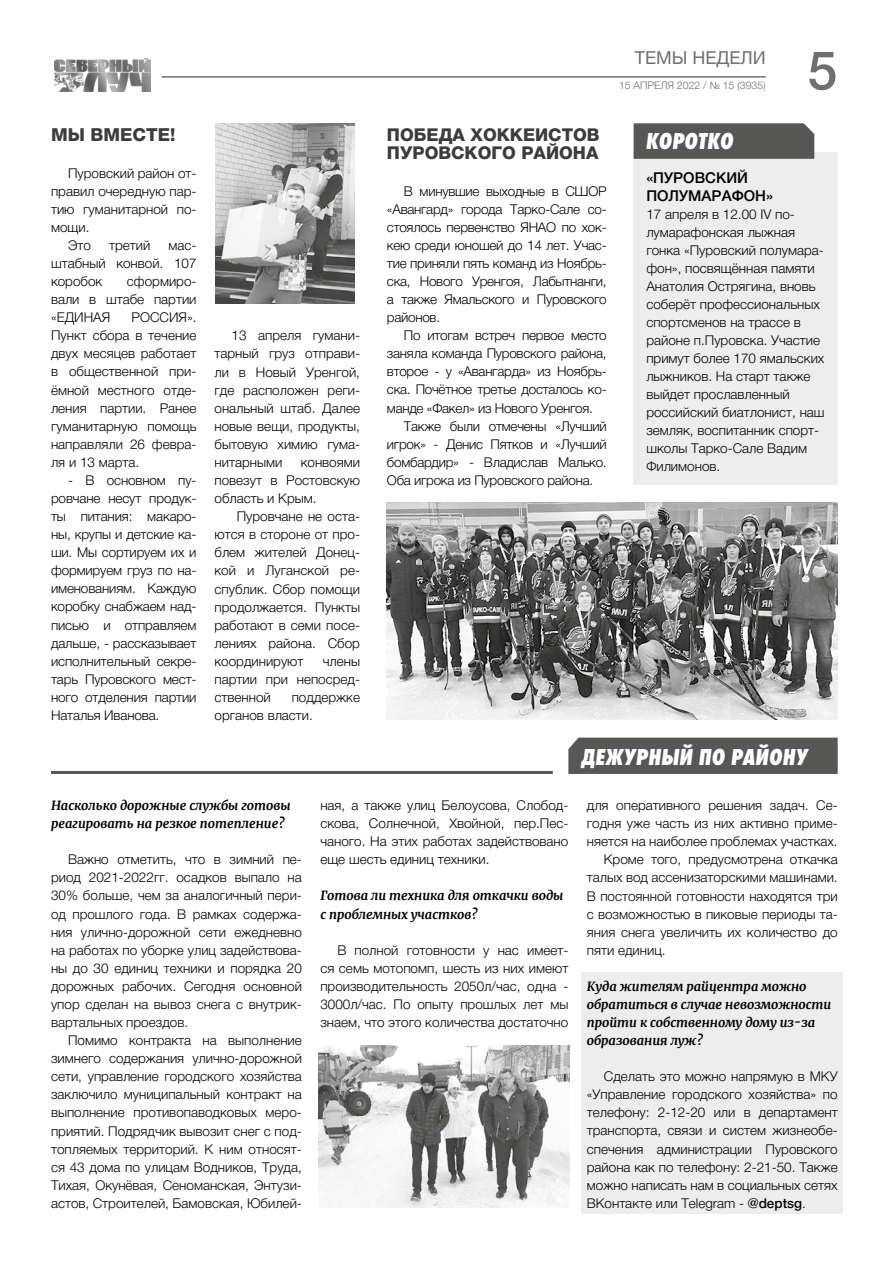
<style>
.page{position:relative;width:893px;height:1263px;background:#fff}
.page>*{position:absolute;margin:0;border:0;box-sizing:border-box;transform-origin:0 0}
.t1{font:500 53.85px "Helvetica Neue Cyr";color:#706f6f}
.t2{font:italic 800 24px "Futura PT Cond";letter-spacing:.01em;color:#fff}
.t3{font:18px "Helvetica Neue Cyr";color:#706f6f}
.t4{font:800 18px "Helvetica Neue Cyr";color:#3c3c3b}
.t5{font:800 17.7px/18px "Helvetica Neue Cyr";color:#3c3c3b}
.t6{font:500 15px "Helvetica Neue Cyr";color:#000}
.t7{font:300 13.5px/18.1px "Helvetica Neue Cyr";color:#000;text-align:justify}
.t8{font:300 13.5px/18.1px "Helvetica Neue Cyr";letter-spacing:-.02em;color:#000}
.t9{font:italic 700 12.75px/18px "Merriweather";color:#000}
.t10{font:300 10.5px "Helvetica Neue Cyr";color:#706f6f}
.s1{font-weight:500}
</style>
<div class="page">
<hr style="left:162px;top:76px;width:604px;height:2px;background:#706f6f">
<img style="left:54px;top:58px;width:97px;height:34px">
<div style="left:581px;top:973px;width:262px;height:241px;background:#ededed"></div>
<img style="left:319px;top:1045px;width:251px;height:163px">
<img style="left:215px;top:123px;width:139px;height:181px">
<hr style="left:51px;top:771px;width:502px;height:3px;background:#575756">
<div style="left:568px;top:738px;width:270px;height:36px;background:#575756"></div>
<img style="left:387px;top:503px;width:451px;height:217px">
<div style="left:634px;top:152px;width:204px;height:333px;background:#ededed"></div>
<div style="left:634px;top:123px;width:180px;height:36px;background:#575756"></div>
<h3 class="t4" style="left:51px;top:125px;width:126px">Мы вместе!</h3>
<p class="t7" style="left:68px;top:164px;width:130px">Пуровский район от-</p>
<p class="t7" style="left:51px;top:182px;width:147px">правил очередную пар-</p>
<p class="t7" style="left:51px;top:200px;width:147px">тию гуманитарной по-</p>
<p class="t7" style="left:51px;top:218px;width:40px">мощи.</p>
<p class="t7" style="left:68px;top:236px;width:25px">Это</p>
<p class="t7" style="left:109px;top:236px;width:43px">третий</p>
<p class="t7" style="left:51px;top:236px;width:147px;text-indent:117px">мас&shy;штабный конвой. 107 коробок</p>
<p class="t7" style="left:51px;top:272px;width:147px;text-indent:76px">сформиро&shy;вали в штабе партии «ЕДИНАЯ</p>
<p class="t7" style="left:51px;top:308px;width:147px;text-indent:80px">РОССИЯ».<br>Пункт сбора в течение двух месяцев работает в общественной при&shy;ёмной местного отде&shy;ления партии. Ранее гуманитарную помощь направляли 26 февра&shy;ля и 13 марта.</p>
<p class="t7" style="left:51px;top:471px;width:147px;text-indent:17px">- В основном пу&shy;ровчане несут продук&shy;ты питания: макаро&shy;ны, крупы и детские ка&shy;ши. Мы сортируем их и формируем груз по на&shy;именованиям. Каждую коробку снабжаем над&shy;писью и отправляем дальше, - рассказывает исполнительный секре&shy;тарь Пуровского мест&shy;ного отделения партии Наталья Иванова.</p>
<p class="t7" style="left:215px;top:327px;width:147px;text-indent:17px">13 апреля гумани&shy;тарный груз отправи&shy;ли в Новый Уренгой, где расположен реги&shy;ональный штаб. Далее новые вещи, продукты, бытовую химию гума&shy;нитарными</p>
<p class="t7" style="left:215px;top:453px;width:147px;text-indent:86px">конвоями повезут в Ростовскую область и Крым.</p>
<p class="t7" style="left:215px;top:507px;width:147px;text-indent:22px">Пуровчане не оста&shy;ются в стороне от про&shy;блем жителей Донец&shy;кой и Луганской ре&shy;спублик. Сбор помощи продолжается. Пункты работают в семи посе&shy;лениях района. Сбор координируют</p>
<p class="t7" style="left:215px;top:652px;width:147px;text-indent:108px">члены партии при непосред&shy;ственной</p>
<p class="t7" style="left:215px;top:688px;width:147px;text-indent:77px">поддержке органов власти.</p>
<h3 class="t3" style="left:635px;top:48px;width:133px">Темы недели</h3>
<p class="t10" style="left:619px;top:80px;width:148px">15 апреля 2022 / № 15 (3935)</p>
<h1 class="t1" style="left:808px;top:41px;width:31px">5</h1>
<h3 class="t5" style="left:387px;top:126px;width:214px">Победа хоккеистов<br>Пуровского района</h3>
<p class="t8" style="left:387px;top:182px;width:221px;text-indent:17px">В минувшие выходные в СШОР «Авангард» города Тарко-Сале со&shy;стоялось первенство ЯНАО по хок&shy;кею среди юношей до 14 лет. Учас&shy;тие приняли пять команд из Ноябрь&shy;ска, Нового Уренгоя, Лабытнанги, а также Ямальского и Пуровского районов.</p>
<p class="t7" style="left:387px;top:326px;width:221px;text-indent:17px">По итогам встреч первое место заняла команда Пуровского района, второе - у «Авангарда» из Ноябрь&shy;ска. Почётное третье досталось ко&shy;манде «Факел» из Нового Уренгоя.</p>
<p class="t7" style="left:387px;top:417px;width:221px;text-indent:17px">Также были отмечены «Лучший игрок» - Денис Пятков и «Лучший бомбардир» - Владислав Малько.<br>Оба игрока из Пуровского района.</p>
<h2 class="t2" style="left:646px;top:127px;width:89px">коротко</h2>
<p class="t6" style="left:646px;top:169px;width:39px">«ПУРОВСКИ</p>
<p class="t6" style="left:737px;top:169px;width:12px">Й</p>
<p class="t6" style="left:646px;top:187px;width:54px">ПОЛУМАРА</p>
<p class="t6" style="left:732px;top:187px;width:43px">ФОН »</p>
<p class="t7" style="left:646px;top:205px;width:180px;text-align:left">17 апреля в 12.00 IV по&shy;лумарафонская лыжная гонка «Пуровский полумара&shy;фон», посвящённая памяти<br>Анатолия Острягина, вновь соберёт профессиональных спортсменов на трассе в районе п.Пуровска. Участие примут более 170 ямальских лыжников. На старт также выйдет прославленный российский биатлонист, наш земляк, воспитанник спорт&shy;школы Тарко-Сале Вадим<br>Филимонов.</p>
<h2 class="t2" style="left:581px;top:742px;width:228px">Дежурный по району</h2>
<p class="t9" style="left:51px;top:796px;width:241px">Насколько дорожные службы готовы реагировать на резкое потепление?</p>
<p class="t7" style="left:51px;top:850px;width:252px;text-indent:17px">Важно отметить, что в зимний пе&shy;риод 2021-2022гг. осадков выпало на 30% больше, чем за аналогичный пери&shy;од прошлого года. В рамках содержа&shy;ния улично-дорожной сети ежедневно на работах по уборке улиц задействова&shy;ны до 30 единиц техники и порядка 20 дорожных рабочих. Сегодня основной yпop сделан на вывоз снега с внутрик&shy;вартальных проездов.</p>
<p class="t7" style="left:51px;top:1031px;width:252px;text-indent:17px">Помимо контракта на выполнение зимнего содержания улично-дорожной сети, управление городского хозяйства заключило муниципальный контракт на выполнение противопаводковых меро&shy;приятий. Подрядчик вывозит снег с под&shy;топляемых территорий. К ним относят&shy;ся 43 дома по улицам Водников, Труда, Тихая, Окунёвая, Сеноманская, Энтузи&shy;астов, Строителей, Бамовская, Юбилей-</p>
<p class="t7" style="left:320px;top:796px;width:250px">ная, а также улиц Белоусова, Слобод&shy;скова, Солнечной, Хвойной, пер.Пес&shy;чаного. На этих работах задействовано еще шесть единиц техники.</p>
<p class="t9" style="left:320px;top:887px;width:245px">Готова ли техника для откачки воды с проблемных участков?</p>
<p class="t7" style="left:320px;top:941px;width:250px;text-indent:17px">В полной готовности у нас имеет&shy;ся семь мотопомп, шесть из них имеют производительность 2050л/час, одна - 3000л/час. По опыту прошлых лет мы знаем, что этого количества достаточно</p>
<p class="t7" style="left:587px;top:796px;width:252px">для оперативного решения задач. Се-</p>
<p class="t7" style="left:587px;top:814px;width:252px">годня уже часть из них активно приме-</p>
<p class="t7" style="left:587px;top:832px;width:252px">няется на наиболее проблемах участках.</p>
<p class="t7" style="left:604px;top:851px;width:235px">Кроме того, предусмотрена откачка</p>
<p class="t7" style="left:587px;top:869px;width:252px">талых вод ассенизаторскими машинами.</p>
<p class="t7" style="left:587px;top:887px;width:252px">В постоянной готовности находятся три</p>
<p class="t7" style="left:587px;top:905px;width:252px">с возможностью в пиковые периоды та-</p>
<p class="t7" style="left:587px;top:923px;width:252px">яния снега увеличить их количество до</p>
<p class="t7" style="left:587px;top:941px;width:80px">пяти единиц.</p>
<p class="t9" style="left:587px;top:977px;width:246px">Куда жителям райцентра можно обратиться в случае невозможности пройти к собственному дому из-за образования луж?</p>
<p class="t7" style="left:587px;top:1067px;width:253px;text-indent:17px">Сделать это можно напрямую в MKУ «Управление городского хозяйства» по телефону: 2-12-20 или в департамент транспорта, связи и систем жизнеобе&shy;спечения администрации Пуровского района как по телефону: 2-21-50. Также можно написать нам в социальных сетях ВКонтакте или Telegram - <span class="s1">@deptsg</span>.</p>
</div>
